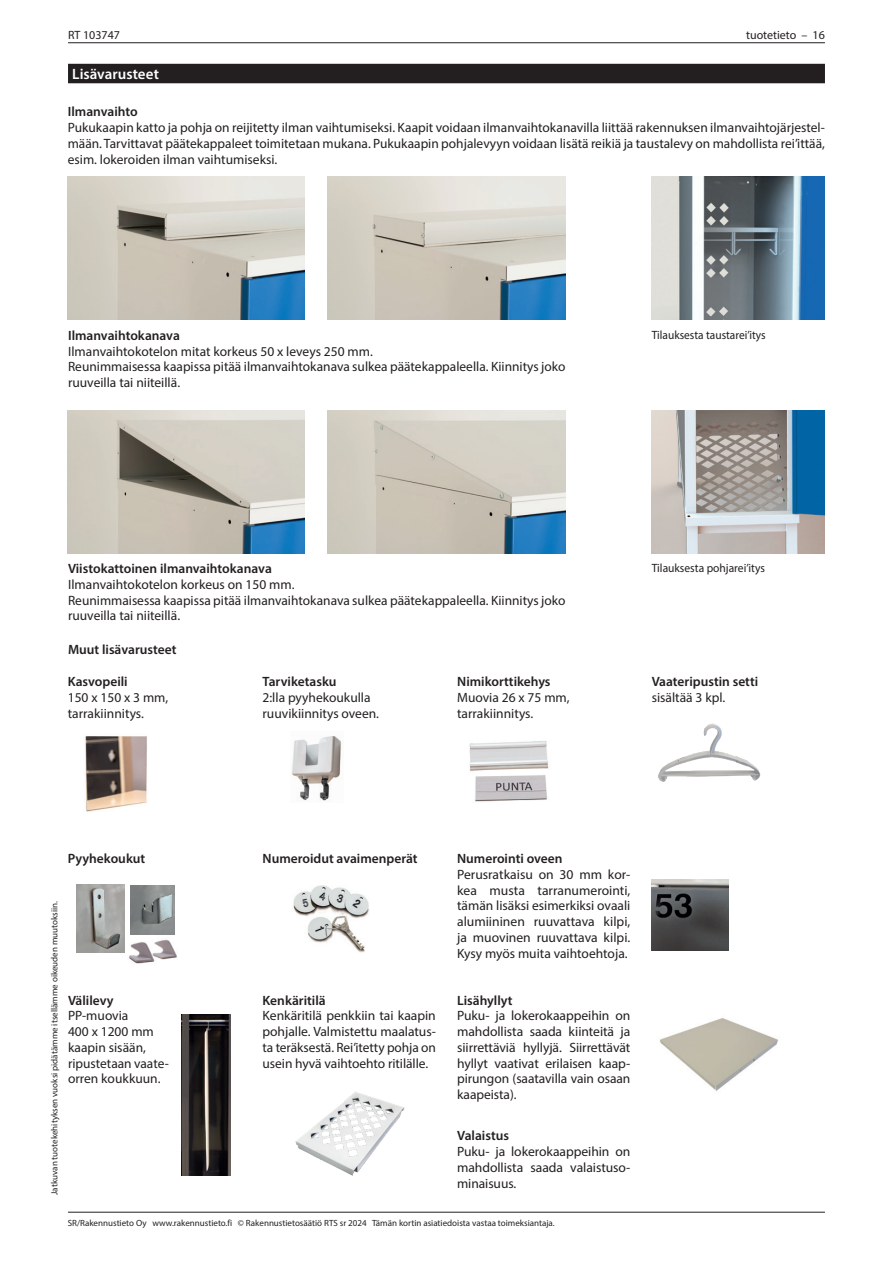
<style>
.page{position:relative;width:893px;height:1263px;background:#fff}
.page>*{position:absolute;margin:0;border:0;box-sizing:border-box;transform-origin:0 0}
.t1{font:600 15px "Myriad Pro";color:#fff}
.t2{font:13.5px/15.8px "Myriad Pro";color:#231f20}
.t3{font:600 13.5px "Myriad Pro";color:#231f20}
.t4{font:12px "Myriad Pro";color:#231f20;scale:.95 1}
.t5{font:12px "Myriad Pro";color:#231f20;scale:.96 1}
.t6{font:12px "Myriad Pro";color:#231f20}
.t7{font:9px "Myriad Pro";color:#231f20}
</style>
<div class="page">
<hr style="left:68px;top:1212px;width:757px;height:1px;background:#231f20">
<hr style="left:68px;top:42px;width:757px;height:1px;background:#231f20">
<img style="left:291px;top:736px;width:50px;height:65px">
<img style="left:68px;top:177px;width:236px;height:143px">
<img style="left:68px;top:411px;width:236px;height:142px">
<img style="left:327px;top:411px;width:239px;height:142px">
<img style="left:327px;top:177px;width:239px;height:143px">
<img style="left:652px;top:177px;width:173px;height:143px">
<img style="left:652px;top:411px;width:173px;height:142px">
<img style="left:85px;top:736px;width:62px;height:76px">
<div style="left:68px;top:64px;width:757px;height:19px;background:#231f20"></div>
<img style="left:469px;top:741px;width:80px;height:61px">
<img style="left:129px;top:939px;width:48px;height:25px">
<img style="left:77px;top:885px;width:47px;height:67px">
<img style="left:130px;top:885px;width:45px;height:50px">
<img style="left:658px;top:723px;width:103px;height:59px">
<img style="left:295px;top:1091px;width:110px;height:85px">
<img style="left:181px;top:1015px;width:50px;height:160px">
<img style="left:659px;top:1018px;width:119px;height:73px">
<img style="left:293px;top:885px;width:76px;height:67px">
<img style="left:652px;top:879px;width:76px;height:72px">
<p class="t6" style="left:68px;top:27px;width:54px">RT 103747</p>
<p class="t6" style="left:746px;top:27px;width:80px">tuotetieto – 16</p>
<p class="t1" style="left:72px;top:64px;width:88px">Lisävarusteet</p>
<p class="t3" style="left:68px;top:103px;width:71px">Ilmanvaihto</p>
<p class="t2" style="left:68px;top:120px;width:759px;text-align:justify">Pukukaapin katto ja pohja on reijitetty ilman vaihtumiseksi. Kaapit voidaan ilmanvaihtokanavilla liittää rakennuksen ilmanvaihtojärjestel&shy;mään. Tarvittavat päätekappaleet toimitetaan mukana. Pukukaapin pohjalevyyn voidaan lisätä reikiä ja taustalevy on mahdollista rei’ittää, esim. lokeroiden ilman vaihtumiseksi.</p>
<p class="t3" style="left:68px;top:327px;width:113px">Ilmanvaihtokanava</p>
<p class="t2" style="left:68px;top:343px;width:499px">Ilmanvaihtokotelon mitat korkeus 50 x leveys 250 mm.<br>Reunimmaisessa kaapissa pitää ilmanvaihtokanava sulkea päätekappaleella. Kiinnitys joko ruuveilla tai niiteillä.</p>
<p class="t4" style="left:652px;top:327px;width:122px">Tilauksesta taustarei’itys</p>
<p class="t3" style="left:68px;top:560px;width:205px">Viistokattoinen ilmanvaihtokanava</p>
<p class="t2" style="left:68px;top:576px;width:499px">Ilmanvaihtokotelon korkeus on 150 mm.<br>Reunimmaisessa kaapissa pitää ilmanvaihtokanava sulkea päätekappaleella. Kiinnitys joko ruuveilla tai niiteillä.</p>
<p class="t3" style="left:68px;top:641px;width:110px">Muut lisävarusteet</p>
<p class="t3" style="left:68px;top:673px;width:61px">Kasvopeili</p>
<p class="t2" style="left:68px;top:689px;width:102px">150 x 150 x 3 mm, tarrakiinnitys.</p>
<p class="t3" style="left:263px;top:673px;width:76px">Tarviketasku</p>
<p class="t2" style="left:263px;top:689px;width:118px">2:lla pyyhekoukulla ruuvikiinnitys oveen.</p>
<p class="t3" style="left:457px;top:673px;width:95px">Nimikorttikehys</p>
<p class="t2" style="left:457px;top:689px;width:114px">Muovia 26 x 75 mm, tarrakiinnitys.</p>
<p class="t5" style="left:652px;top:561px;width:120px">Tilauksesta pohjarei’itys</p>
<p class="t3" style="left:652px;top:673px;width:108px">Vaateripustin setti</p>
<p class="t2" style="left:652px;top:689px;width:75px">sisältää 3 kpl.</p>
<p class="t3" style="left:68px;top:850px;width:79px">Pyyhekoukut</p>
<p class="t7" style="left:49px;top:1195px;width:295px;rotate:-90deg">Jatkuvan tuotekehityksen vuoksi pidätämme itsellämme oikeuden muutoksiin.</p>
<p class="t3" style="left:68px;top:991px;width:47px">Välilevy</p>
<p class="t2" style="left:68px;top:1008px;width:102px">PP-muovia<br>400 x 1200 mm kaapin sisään, ripustetaan vaate&shy;orren koukkuun.</p>
<p class="t3" style="left:263px;top:850px;width:157px">Numeroidut avaimenperät</p>
<p class="t3" style="left:457px;top:850px;width:107px">Numerointi oveen</p>
<p class="t2" style="left:457px;top:866px;width:175px;text-align:justify">Perusratkaisu on 30 mm kor&shy;kea musta tarranumerointi, tämän lisäksi esimerkiksi ovaali alumiininen ruuvattava kilpi, ja muovinen ruuvattava kilpi.<br>Kysy myös muita vaihtoehtoja.</p>
<p class="t3" style="left:263px;top:991px;width:65px">Kenkäritilä</p>
<p class="t2" style="left:263px;top:1008px;width:175px;text-align:justify">Kenkäritilä penkkiin tai kaapin pohjalle. Valmistettu maalatus&shy;ta teräksestä. Rei’itetty pohja on usein hyvä vaihtoehto ritilälle.</p>
<p class="t3" style="left:457px;top:991px;width:57px">Lisähyllyt</p>
<p class="t2" style="left:457px;top:1008px;width:175px;text-align:justify">Puku- ja lokerokaappeihin on mahdollista saada kiinteitä ja siirrettäviä hyllyjä. Siirrettävät hyllyt vaativat erilaisen kaap&shy;pirungon (saatavilla vain osaan kaapeista).</p>
<p class="t3" style="left:457px;top:1127px;width:53px">Valaistus</p>
<p class="t2" style="left:457px;top:1143px;width:175px;text-align:justify">Puku- ja lokerokaappeihin on mahdollista saada valaistuso&shy;minaisuus.</p>
<p class="t7" style="left:68px;top:1217px;width:488px">SR/Rakennustieto Oy www.rakennustieto.fi © Rakennustietosäätiö RTS sr 2024 Tämän kortin asiatiedoista vastaa toimeksiantaja.</p>
</div>
